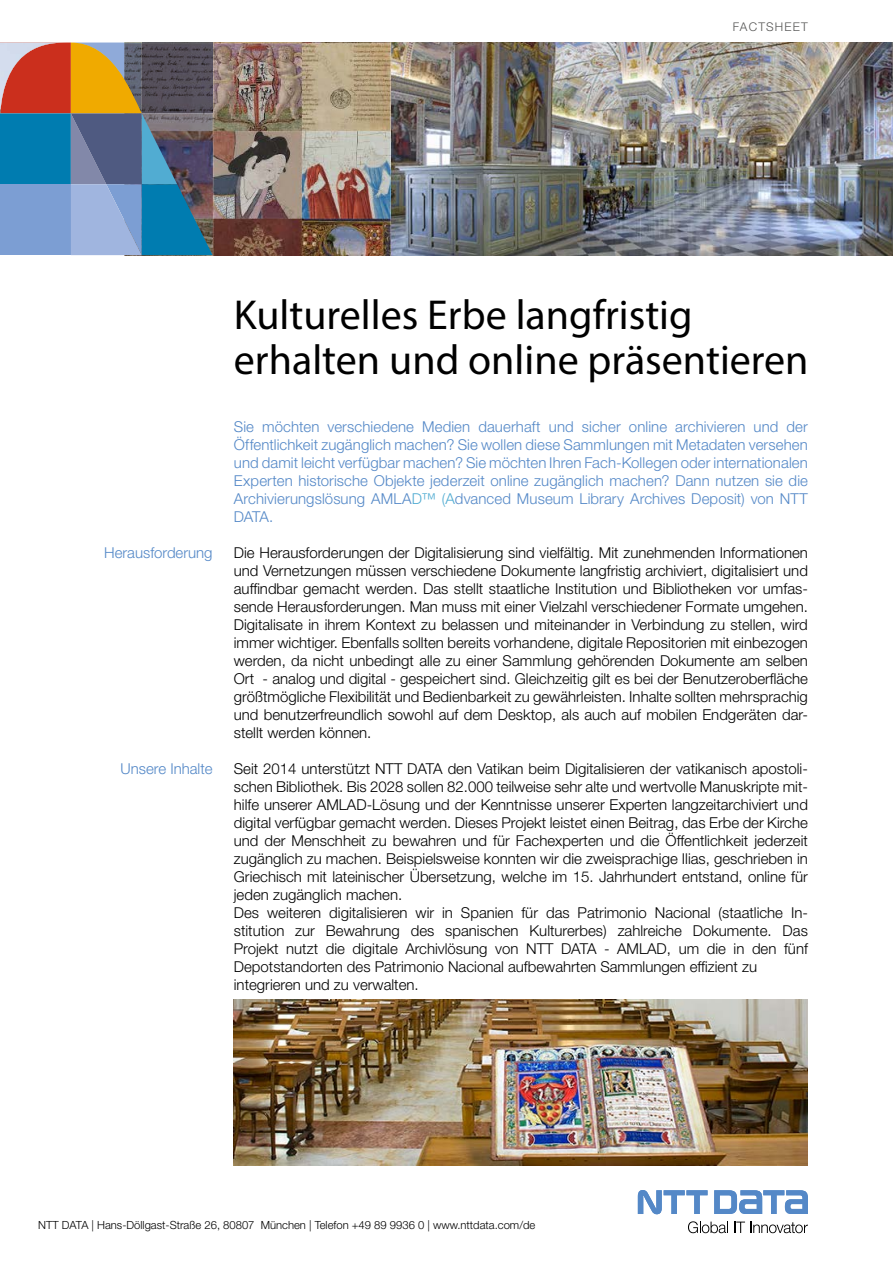
<style>
.page{position:relative;width:893px;height:1263px;background:#fff}
.page>*{position:absolute;margin:0;border:0;box-sizing:border-box;transform-origin:0 0}
.t1{font:42px/45px "Myriad Pro";color:#000}
.t2{font:300 15px/18px "Helvetica Neue LT Std";color:#000;text-align:justify}
.t3{font:300 15px/18px "Helvetica Neue LT Std";color:#5488c7;text-align:justify}
.t4{font:300 12px "Helvetica Neue LT Std";letter-spacing:.1em;color:#575756}
.t5{font:300 11.25px "Helvetica Neue LT Std";color:#000}
.s1{color:#51acd2}
</style>
<div class="page">
<img style="left:213px;top:43px;width:680px;height:212px">
<svg style="left:0;top:43px;width:213px;height:212px;background:#6c7988"></svg>
<svg style="left:714px;top:1190px;width:94px;height:24px"></svg>
<svg style="left:638px;top:1190px;width:69px;height:24px"></svg>
<svg style="left:688px;top:1221px;width:40px;height:12px"></svg>
<svg style="left:734px;top:1221px;width:74px;height:12px"></svg>
<img style="left:234px;top:999px;width:574px;height:166px">
<p class="t4" style="left:733px;top:19px;width:76px">FACTSHEET</p>
<p class="t3" style="left:104px;top:543px;width:110px">Herausforderung</p>
<p class="t3" style="left:121px;top:759px;width:93px">Unsere Inhalte</p>
<h1 class="t1" style="left:234px;top:292px;width:576px">Kulturelles Erbe langfristig erhalten und online präsentieren</h1>
<p class="t3" style="left:234px;top:417px;width:576px">Sie möchten verschiedene Medien dauerhaft und sicher online archivieren und der Öffentlichkeit zugänglich machen? Sie wollen diese Sammlungen mit Metadaten versehen und damit leicht verfügbar machen? Sie möchten Ihren Fach-Kollegen oder internationalen Experten historische Objekte jederzeit online zugänglich machen? Dann nutzen sie die Archivierungslösung AMLA<span class="s1">D™ (A</span>dvanced Museum Library Archives Deposit) von NTT DATA.</p>
<p class="t2" style="left:234px;top:543px;width:576px">Die Herausforderungen der Digitalisierung sind vielfältig. Mit zunehmenden Informationen und Vernetzungen müssen verschiedene Dokumente langfristig archiviert, digitalisiert und auffindbar gemacht werden. Das stellt staatliche Institution und Bibliotheken vor umfas&shy;sende Herausforderungen. Man muss mit einer Vielzahl verschiedener Formate umgehen.<br>Digitalisate in ihrem Kontext zu belassen und miteinander in Verbindung zu stellen, wird immer wichtiger. Ebenfalls sollten bereits vorhandene, digitale Repositorien mit einbezogen werden, da nicht unbedingt alle zu einer Sammlung gehörenden Dokumente am selben Ort - analog und digital - gespeichert sind. Gleichzeitig gilt es bei der Benutzeroberfläche größtmögliche Flexibilität und Bedienbarkeit zu gewährleisten. Inhalte sollten mehrsprachig und benutzerfreundlich sowohl auf dem Desktop, als auch auf mobilen Endgeräten dar&shy;stellt werden können.</p>
<p class="t2" style="left:234px;top:759px;width:576px;text-align:left">Seit 2014 unterstützt NTT DATA den Vatikan beim Digitalisieren der vatikanisch apostoli&shy;schen Bibliothek. Bis 2028 sollen 82.000 teilweise sehr alte und wertvolle Manuskripte mit&shy;hilfe unserer AMLAD-Lösung und der Kenntnisse unserer Experten langzeitarchiviert und digital verfügbar gemacht werden. Dieses Projekt leistet einen Beitrag, das Erbe der Kirche und der Menschheit zu bewahren und für Fachexperten und die Öffentlichkeit jederzeit zugänglich zu machen. Beispielsweise konnten wir die zweisprachige Ilias, geschrieben in Griechisch mit lateinischer Übersetzung, welche im 15. Jahrhundert entstand, online für jeden zugänglich machen.<br>Des weiteren digitalisieren wir in Spanien für das Patrimonio Nacional (staatliche In&shy;stitution zur Bewahrung des spanischen Kulturerbes) zahlreiche Dokumente. Das Projekt nutzt die digitale Archivlösung von NTT DATA - AMLAD, um die in den fünf Depotstandorten des Patrimonio Nacional aufbewahrten Sammlungen effizient zu integrieren und zu verwalten.</p>
<p class="t5" style="left:38px;top:1217px;width:499px">NTT DATA | Hans-Döllgast-Straße 26, 80807 München | Telefon +49 89 9936 0 | www.nttdata.com/de</p>
</div>
